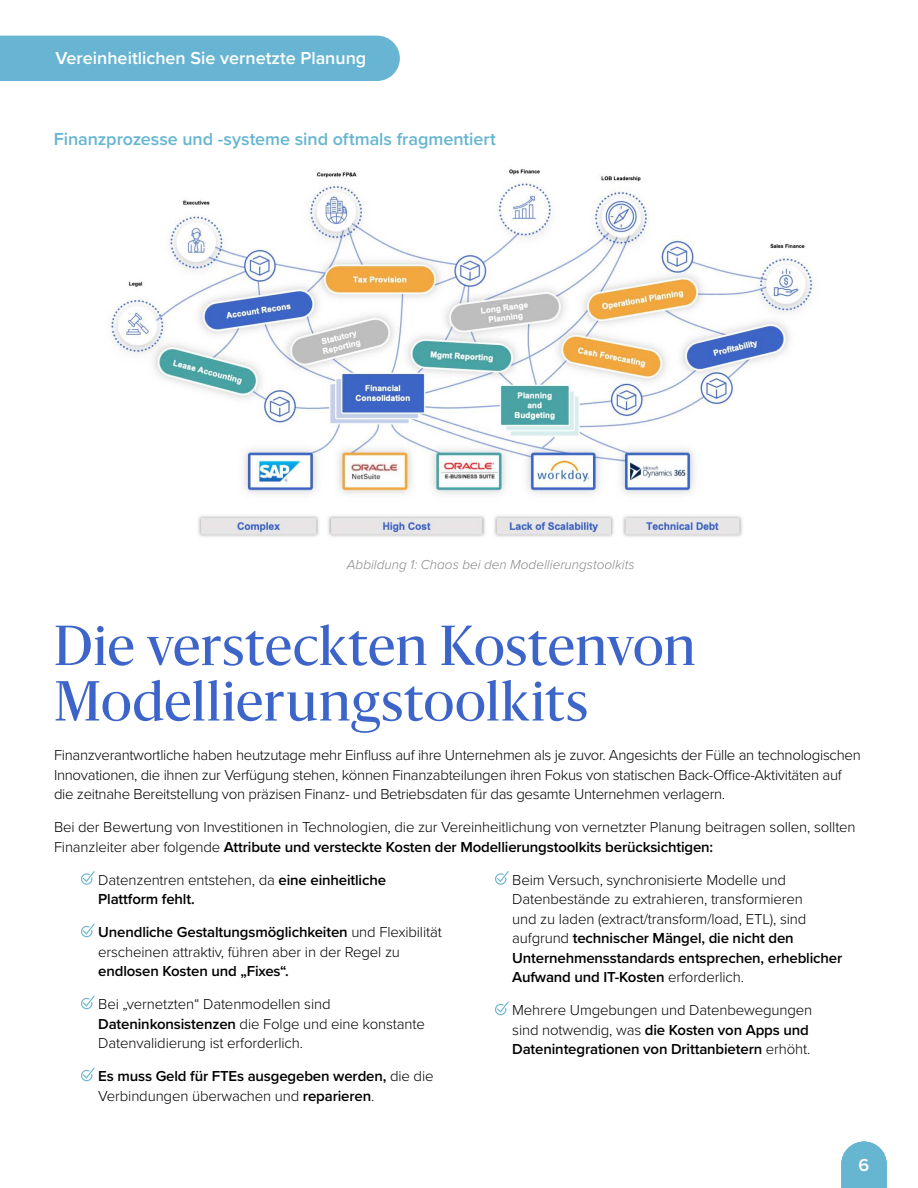
<style>
.page{position:relative;width:918px;height:1188px;background:#fff}
.page>*{position:absolute;margin:0;border:0;box-sizing:border-box;transform-origin:0 0}
.t1{font:52.5px/55.5px "Sanomat";letter-spacing:.015em;color:#3d65c9}
.t2{font:600 18px "Proxima Nova";letter-spacing:-.005em;color:#66b5d1}
.t3{font:600 18px "Proxima Nova";color:#fff}
.t4{font:300 15px/19.5px "Proxima Nova";letter-spacing:-.01em;color:#000}
.t5{font:600 15px/19.5px "Proxima Nova";letter-spacing:-.01em;color:#000}
.t6{font:italic 300 13.5px "Proxima Nova";color:#878787}
.s1{font-weight:600}
.s2{font-weight:300}
</style>
<div class="page">
<div style="left:0;top:36px;width:400px;height:45px;background:#67b5d2"></div>
<img style="left:107px;top:169px;width:710px;height:368px">
<svg style="left:841px;top:1142px;width:46px;height:46px;background:#74bcd5"></svg>
<svg style="left:81px;top:871px;width:14px;height:14px"></svg>
<svg style="left:81px;top:924px;width:14px;height:13px"></svg>
<svg style="left:81px;top:996px;width:14px;height:13px"></svg>
<svg style="left:81px;top:1068px;width:14px;height:13px"></svg>
<svg style="left:495px;top:871px;width:14px;height:14px"></svg>
<svg style="left:495px;top:1002px;width:14px;height:13px"></svg>
<p class="t3" style="left:56px;top:44px;width:312px">Vereinheitlichen Sie vernetzte Planung</p>
<p class="t2" style="left:54px;top:125px;width:444px">Finanzprozesse und -systeme sind oftmals fragmentiert</p>
<p class="t6" style="left:347px;top:554px;width:289px">Abbildung 1: Chaos bei den Modellierungstoolkits</p>
<h1 class="t1" style="left:54px;top:615px;width:643px">Die versteckten Kostenvon<br>Modellierungstoolkits</h1>
<p class="t4" style="left:54px;top:745px;width:808px">Finanzverantwortliche haben heutzutage mehr Einfluss auf ihre Unternehmen als je zuvor. Angesichts der Fülle an technologischen<br>Innovationen, die ihnen zur Verfügung stehen, können Finanzabteilungen ihren Fokus von statischen Back-Office-Aktivitäten auf die zeitnahe Bereitstellung von präzisen Finanz- und Betriebsdaten für das gesamte Unternehmen verlagern.</p>
<p class="t4" style="left:54px;top:817px;width:803px">Bei der Bewertung von Investitionen in Technologien, die zur Vereinheitlichung von vernetzter Planung beitragen sollen, sollten<br>Finanzleiter aber folgende <span class="s1">Attribute und versteckte Kosten der Modellierungstoolkits berücksichtigen:</span></p>
<p class="t5" style="left:98px;top:870px;width:289px"><span class="s2">Datenzentren entstehen, da</span> eine einheitliche<br>Plattform fehlt.</p>
<p class="t4" style="left:98px;top:922px;width:345px"><span class="s1">Unendliche Gestaltungsmöglichkeiten</span> und Flexibilität erscheinen attraktiv, führen aber in der Regel zu</p>
<p class="t5" style="left:98px;top:961px;width:192px">endlosen Kosten und „Fixes“.</p>
<p class="t4" style="left:98px;top:994px;width:328px">Bei „vernetzten“ Datenmodellen sind<br><span class="s1">Dateninkonsistenzen</span> die Folge und eine konstante<br>Datenvalidierung ist erforderlich.</p>
<p class="t5" style="left:98px;top:1066px;width:337px">Es muss Geld für FTEs ausgegeben werden, <span class="s2">die die<br>Verbindungen überwachen und</span> reparieren<span class="s2">.</span></p>
<p class="t4" style="left:512px;top:869px;width:331px">Beim Versuch, synchronisierte Modelle und Datenbestände zu extrahieren, transformieren<br>und zu laden (extract/transform/load, ETL), sind aufgrund <span class="s1">technischer Mängel, die nicht den Unternehmensstandards entsprechen, erheblicher Aufwand und IT-Kosten</span> erforderlich.</p>
<p class="t4" style="left:512px;top:1000px;width:302px">Mehrere Umgebungen und Datenbewegungen sind notwendig, was <span class="s1">die Kosten von Apps und<br>Datenintegrationen von Drittanbietern</span> erhöht.</p>
<p class="t3" style="left:859px;top:1151px;width:12px">6</p>
</div>
